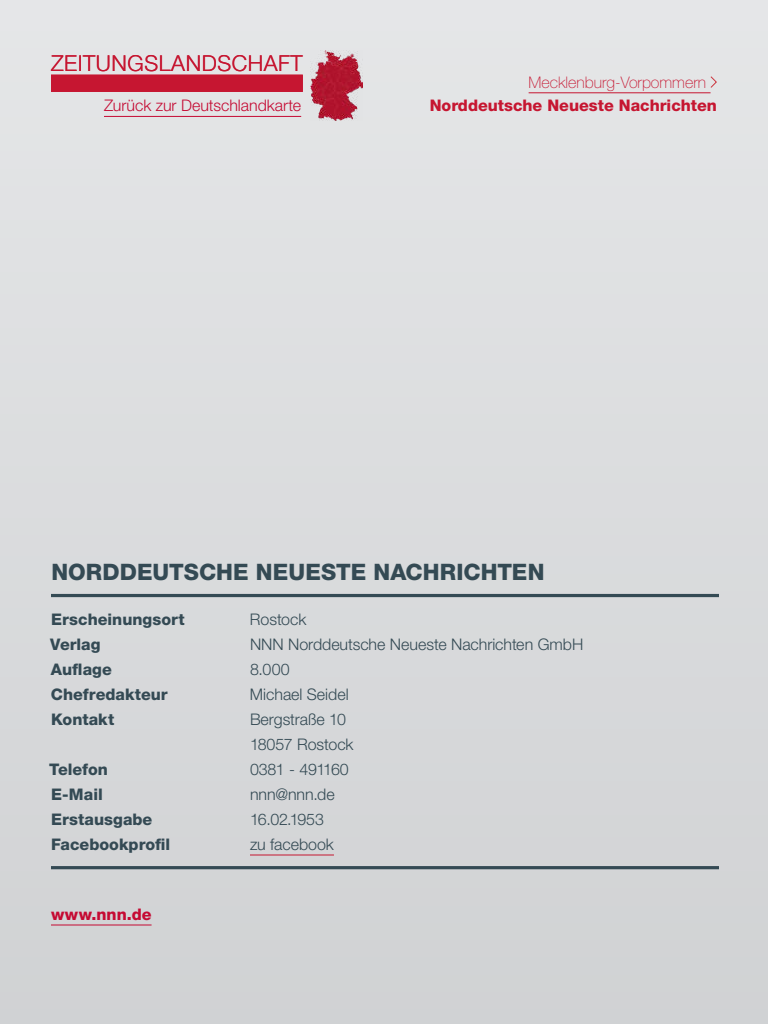
<style>
.page{position:relative;width:768px;height:1024px;background:#dbdcde}
.page>*{position:absolute;margin:0;border:0;box-sizing:border-box;transform-origin:0 0}
.dreh_Drehbuch_Kicker{font:800 22.7px "Helvetica Neue LT Std";color:#344a54}
.dreh_Kopf-Kapitel{font:300 22px "Helvetica Neue LT Std";letter-spacing:.025em;color:#c61631}
.Alle_Daten{font:300 16px/25px "Helvetica Neue LT Std";letter-spacing:-.005em;color:#344a54}
.Alle_Daten-2{font:800 16px "Helvetica Neue LT Std";color:#344a54}
.t1{font:800 16px "Helvetica Neue LT Std";color:#c61631}
.t2{font:300 16px "Helvetica Neue LT Std";color:#c50a33}
.t3{font:100 16px "Helvetica Neue LT Std";color:#c61631}
.Alle_Daten-3{font:300 16px "Helvetica Neue LT Std";letter-spacing:-.03em;color:#344a54}
.Zeitungs-Link{font:800 16px "Helvetica Neue LT Std";letter-spacing:.015em;color:#c50a33}
</style>
<div class="page">
<div style="left:51px;top:75px;width:252px;height:17px;background:#c61631"></div>
<hr style="left:104px;top:116px;width:197px;height:1px;background:#c50a33">
<img style="left:310px;top:50px;width:53px;height:71px">
<hr style="left:51px;top:924px;width:101px;height:2px;background:#c50a33">
<hr style="left:51px;top:594px;width:668px;height:3px;background:#344a54">
<hr style="left:51px;top:866px;width:668px;height:3px;background:#344a54">
<hr style="left:250px;top:854px;width:84px;height:2px;background:#c61631">
<hr style="left:529px;top:92px;width:182px;height:1px;background:#c61631">
<svg style="left:710px;top:76px;width:7px;height:12px"></svg>
<p class="dreh_Kopf-Kapitel" style="left:51px;top:49px;width:253px">ZEITUNGSLANDSCHAFT</p>
<p class="t2" style="left:104px;top:96px;width:199px">Zurück zur Deutschlandkarte</p>
<p class="t1" style="left:430px;top:96px;width:289px">Norddeutsche Neueste Nachrichten</p>
<p class="t3" style="left:529px;top:73px;width:179px">Mecklenburg-Vorpommern</p>
<p class="dreh_Drehbuch_Kicker" style="left:51px;top:559px;width:492px">Norddeutsche Neueste Nachrichten</p>
<p class="Alle_Daten-2" style="left:51px;top:610px;width:135px">Erscheinungsort</p>
<p class="Alle_Daten" style="left:250px;top:606px;width:58px">Rostock</p>
<p class="Alle_Daten-2" style="left:50px;top:635px;width:52px">Verlag</p>
<p class="Alle_Daten" style="left:250px;top:631px;width:335px">NNN Norddeutsche Neueste Nachrichten GmbH</p>
<p class="Alle_Daten-2" style="left:51px;top:660px;width:62px">Auflage</p>
<p class="Alle_Daten" style="left:250px;top:656px;width:41px">8.000</p>
<p class="Alle_Daten-2" style="left:51px;top:685px;width:118px">Chefredakteur</p>
<p class="Alle_Daten" style="left:250px;top:681px;width:100px">Michael Seidel</p>
<p class="Alle_Daten-2" style="left:51px;top:710px;width:65px">Kontakt</p>
<p class="Alle_Daten" style="left:250px;top:706px;width:105px">Bergstraße 10<br>18057 Rostock</p>
<p class="Alle_Daten-2" style="left:49px;top:760px;width:60px">Telefon</p>
<p class="Alle_Daten-3" style="left:250px;top:760px;width:100px">0381 - 491160</p>
<p class="Alle_Daten-2" style="left:51px;top:785px;width:53px">E-Mail</p>
<p class="Alle_Daten" style="left:250px;top:781px;width:86px">nnn@nnn.de</p>
<p class="Alle_Daten-2" style="left:51px;top:810px;width:103px">Erstausgabe</p>
<p class="Alle_Daten" style="left:250px;top:806px;width:75px">16.02.1953</p>
<p class="Alle_Daten-2" style="left:51px;top:835px;width:121px">Facebookprofil</p>
<p class="Alle_Daten" style="left:250px;top:831px;width:85px">zu facebook</p>
<p class="Zeitungs-Link" style="left:51px;top:905px;width:102px">www.nnn.de</p>
</div>
